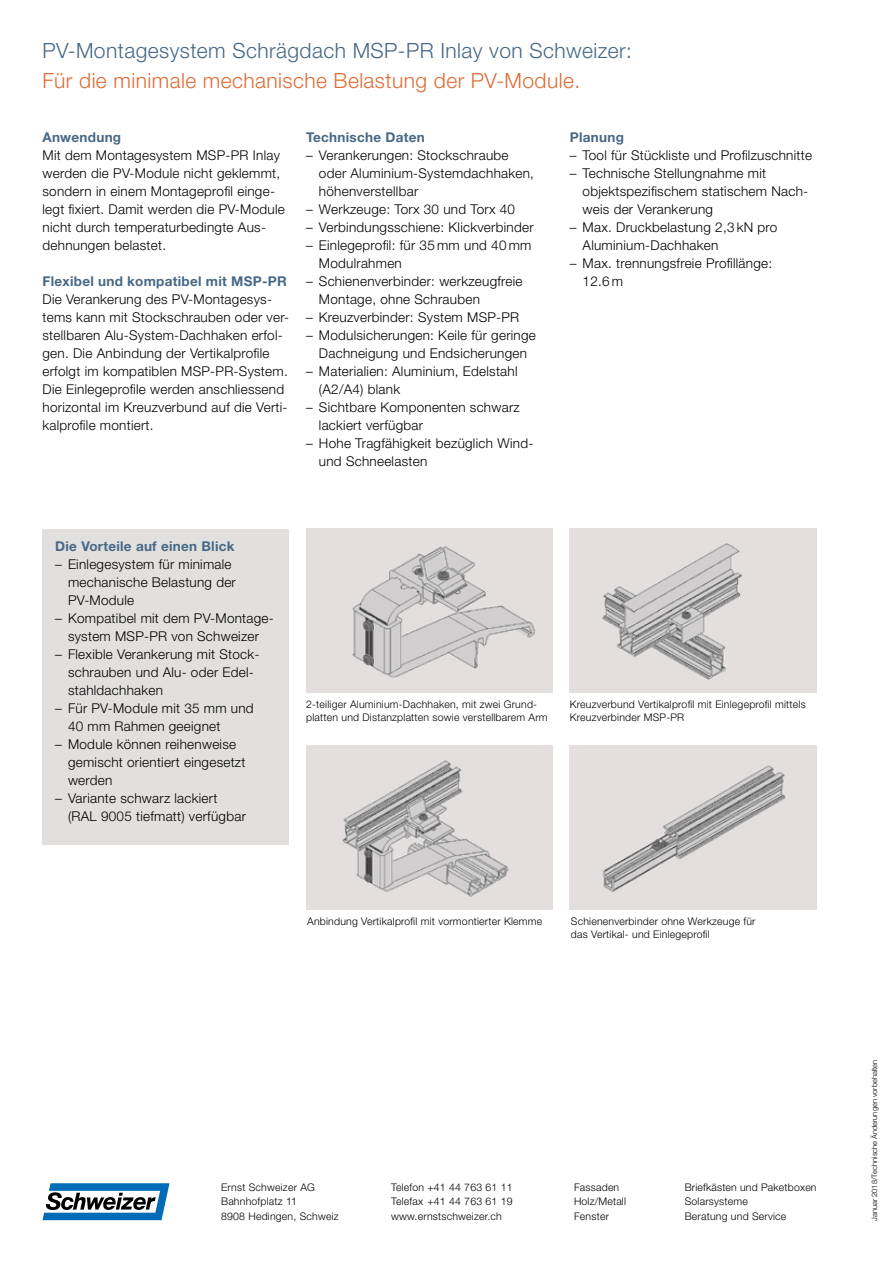
<style>
.page{position:relative;width:893px;height:1263px;background:#fff}
.page>*{position:absolute;margin:0;border:0;box-sizing:border-box;transform-origin:0 0}
.t1{font:300 21px "Helvetica Neue LT Std";letter-spacing:.02em;color:#476886}
.t2{font:300 21px "Helvetica Neue LT Std";letter-spacing:.02em;color:#df6d36}
.t3{font:300 13.5px/18px "Helvetica Neue LT Std";letter-spacing:.02em;color:#000}
.t4{font:700 13.5px "Helvetica Neue LT Std";letter-spacing:.02em;color:#476886}
.t5{font:300 10.5px/14.7px "Helvetica Neue LT Std";letter-spacing:.02em;color:#000}
.t6{font:300 7.5px "Helvetica Neue LT Std";color:#000}
</style>
<div class="page">
<img style="left:306px;top:529px;width:247px;height:164px">
<img style="left:570px;top:529px;width:246px;height:164px">
<img style="left:306px;top:746px;width:247px;height:164px">
<img style="left:570px;top:746px;width:246px;height:164px">
<svg style="left:43px;top:1183px;width:126px;height:37px"></svg>
<div style="left:43px;top:529px;width:246px;height:315px;background:#e2e0df"></div>
<h1 class="t1" style="left:43px;top:37px;width:591px">PV-Montagesystem Schrägdach MSP-PR Inlay von Schweizer:</h1>
<h1 class="t2" style="left:43px;top:67px;width:539px">Für die minimale mechanische Belastung der PV-Module.</h1>
<p class="t4" style="left:43px;top:129px;width:80px">Anwendung</p>
<p class="t3" style="left:43px;top:146px;width:244px">Mit dem Montagesystem MSP-PR Inlay werden die PV-Module nicht geklemmt, sondern in einem Montageprofil einge&shy;legt fixiert. Damit werden die PV-Module nicht durch temperaturbedingte Aus&shy;dehnungen belastet.</p>
<p class="t4" style="left:43px;top:273px;width:246px">Flexibel und kompatibel mit MSP-PR</p>
<p class="t3" style="left:43px;top:290px;width:248px">Die Verankerung des PV-Montagesys&shy;tems kann mit Stockschrauben oder ver&shy;stellbaren Alu-System-Dachhaken erfol&shy;gen. Die Anbindung der Vertikalprofile erfolgt im kompatiblen MSP-PR-System.<br>Die Einlegeprofile werden anschliessend horizontal im Kreuzverbund auf die Verti&shy;kalprofile montiert.</p>
<p class="t4" style="left:306px;top:129px;width:120px">Technische Daten</p>
<p class="t3" style="left:319px;top:146px;width:217px;text-indent:-13px">– Verankerungen: Stockschraube oder Aluminium-Systemdachhaken, höhenverstellbar</p>
<p class="t3" style="left:306px;top:200px;width:210px">– Werkzeuge: Torx 30 und Torx 40</p>
<p class="t3" style="left:306px;top:218px;width:229px">– Verbindungsschiene: Klickverbinder</p>
<p class="t3" style="left:319px;top:236px;width:214px;text-indent:-13px">– Einlegeprofil: für 35 mm und 40 mm<br>Modulrahmen</p>
<p class="t3" style="left:319px;top:272px;width:205px;text-indent:-13px">– Schienenverbinder: werkzeugfreie<br>Montage, ohne Schrauben</p>
<p class="t3" style="left:306px;top:308px;width:215px">– Kreuzverbinder: System MSP-PR</p>
<p class="t3" style="left:306px;top:326px;width:231px;text-align:center">– Modulsicherungen: Keile für geringe<br>Dachneigung und Endsicherungen</p>
<p class="t3" style="left:319px;top:362px;width:200px;text-indent:-13px">– Materialien: Aluminium, Edelstahl (A2/A4) blank</p>
<p class="t3" style="left:319px;top:398px;width:202px;text-indent:-13px">– Sichtbare Komponenten schwarz lackiert verfügbar</p>
<p class="t3" style="left:319px;top:434px;width:216px;text-indent:-13px">– Hohe Tragfähigkeit bezüglich Wind&shy;und Schneelasten</p>
<p class="t4" style="left:570px;top:129px;width:56px">Planung</p>
<p class="t3" style="left:570px;top:146px;width:244px">– Tool für Stückliste und Profilzuschnitte</p>
<p class="t3" style="left:583px;top:164px;width:227px;text-indent:-13px">– Technische Stellungnahme mit objektspezifischem statischem Nach&shy;weis der Verankerung</p>
<p class="t3" style="left:583px;top:218px;width:196px;text-indent:-13px">– Max. Druckbelastung 2,3 kN pro<br>Aluminium-Dachhaken</p>
<p class="t3" style="left:583px;top:254px;width:191px;text-indent:-13px">– Max. trennungsfreie Profillänge:<br>12.6 m</p>
<p class="t4" style="left:55px;top:538px;width:181px">Die Vorteile auf einen Blick</p>
<p class="t3" style="left:68px;top:555px;width:169px;text-indent:-13px">– Einlegesystem für minimale mechanische Belastung der<br>PV-Module</p>
<p class="t3" style="left:55px;top:609px;width:220px;text-align:center">– Kompatibel mit dem PV-Montage&shy;system MSP-PR von Schweizer</p>
<p class="t3" style="left:68px;top:645px;width:193px;text-indent:-13px">– Flexible Verankerung mit Stock&shy;schrauben und Alu- oder Edel&shy;stahldachhaken</p>
<p class="t3" style="left:68px;top:699px;width:187px;text-indent:-13px">– Für PV-Module mit 35 mm und<br>40 mm Rahmen geeignet</p>
<p class="t3" style="left:68px;top:735px;width:179px;text-indent:-13px">– Module können reihenweise gemischt orientiert eingesetzt werden</p>
<p class="t3" style="left:68px;top:789px;width:179px;text-indent:-13px">– Variante schwarz lackiert (RAL 9005 tiefmatt) verfügbar</p>
<p class="t5" style="left:306px;top:697px;width:243px;line-height:13.5px">2-teiliger Aluminium-Dachhaken, mit zwei Grund&shy;platten und Distanzplatten sowie verstellbarem Arm</p>
<p class="t5" style="left:570px;top:697px;width:237px;line-height:13.5px">Kreuzverbund Vertikalprofil mit Einlegeprofil mittels<br>Kreuzverbinder MSP-PR</p>
<p class="t5" style="left:307px;top:913px;width:237px">Anbindung Vertikalprofil mit vormontierter Klemme</p>
<p class="t5" style="left:571px;top:914px;width:186px;line-height:13.5px">Schienenverbinder ohne Werkzeuge für das Vertikal- und Einlegeprofil</p>
<p class="t5" style="left:221px;top:1179px;width:119px">Ernst Schweizer AG<br>Bahnhofplatz 11<br>8908 Hedingen, Schweiz</p>
<p class="t5" style="left:391px;top:1179px;width:123px;text-align:justify">Telefon +41 44 763 61 11<br>Telefax +41 44 763 61 19 www.ernstschweizer.ch</p>
<p class="t5" style="left:574px;top:1179px;width:53px">Fassaden<br>Holz/Metall<br>Fenster</p>
<p class="t5" style="left:685px;top:1179px;width:133px">Briefkästen und Paketboxen<br>Solarsysteme<br>Beratung und Service</p>
<p class="t6" style="left:870px;top:1221px;width:163px;rotate:-90deg">Januar 2018/Technische Änderungen vorbehalten</p>
</div>
